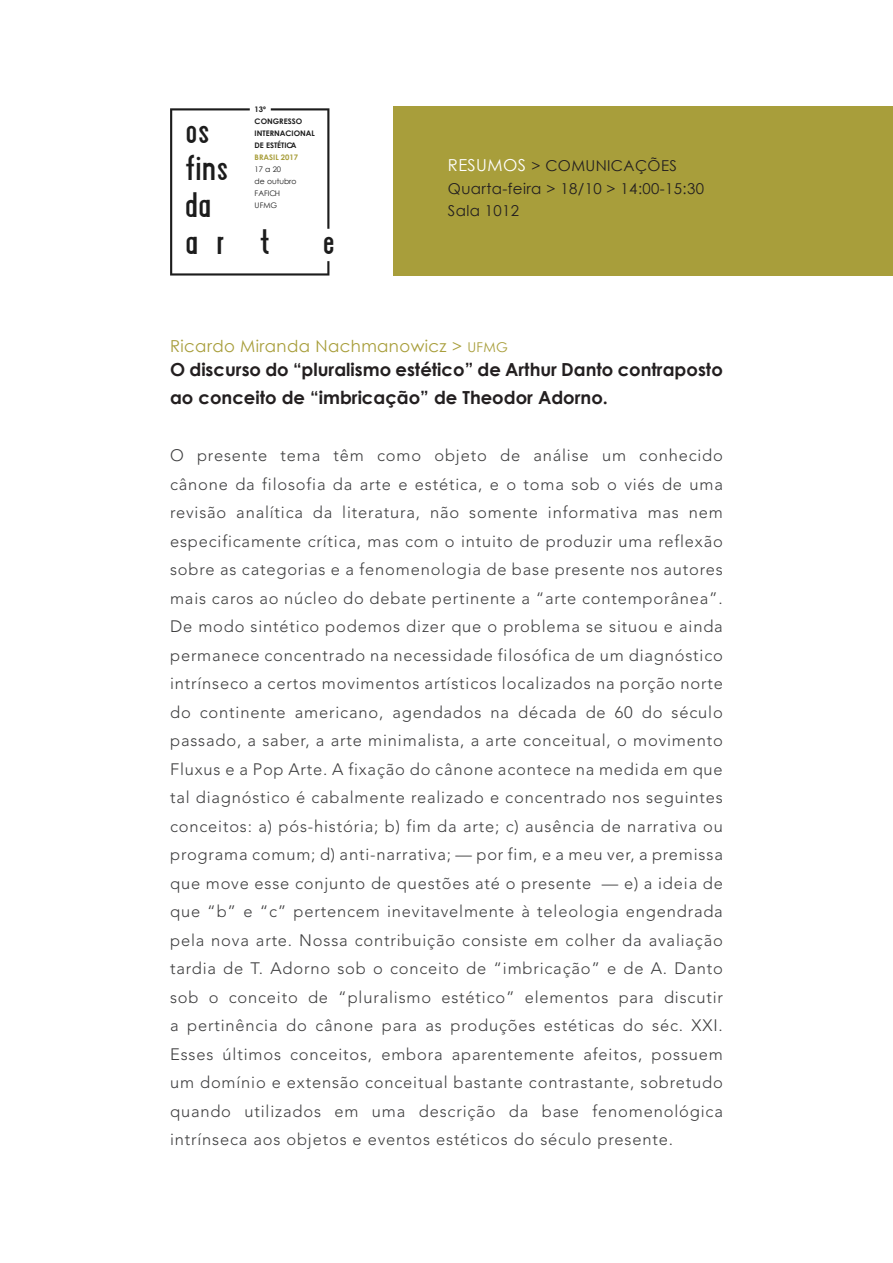
<style>
.page{position:relative;width:893px;height:1263px;background:#fff}
.page>*{position:absolute;margin:0;border:0;box-sizing:border-box;transform-origin:0 0}
.t1{font:32.4px/36.9px "Airplane";color:#1c1c1c}
.t2{font:700 18px/28.5px "Century Gothic";color:#231f20}
.t3{font:300 16.5px/28.5px "Avenir LT Std";letter-spacing:.05em;color:#3e3e3f;text-align:justify}
.t4{font:16.5px "Century Gothic";letter-spacing:.025em;color:#a89e3b}
.t5{font:15px/22.5px "Century Gothic";letter-spacing:.025em;color:#231f20}
.t6{font:700 7.65px/12px "Century Gothic";color:#1c1c1c}
.t7{font:7.65px/12px "Century Gothic";color:#1c1c1c}
.t8{font:700 7.65px "Century Gothic";color:#a89e3b}
.s1{font-size:16.5px;color:#fff}
.s2{font-size:13.5px}
</style>
<div class="page">
<svg style="left:170px;top:108px;width:159px;height:168px"></svg>
<div style="left:393px;top:106px;width:500px;height:170px;background:#a89e3b"></div>
<p class="t6" style="left:255px;top:103px;width:62px">13º<br>CONGRESSO<br>INTERNACIONAL<br>DE ESTÉTICA</p>
<p class="t8" style="left:255px;top:152px;width:45px">BRASIL 2017</p>
<p class="t7" style="left:255px;top:163px;width:44px">17 a 20<br>de outubro<br>FAFICH<br>UFMG</p>
<p class="t5" style="left:448px;top:154px;width:258px"><span class="s1">RESUMOS</span> &gt; COMUNICAÇÕES<br>Quarta-feira &gt; 18/10 &gt; 14:00-15:30<br>Sala 1012</p>
<h1 class="t1" style="left:185px;top:116px;width:86px">os<br>fins<br>da<br>a r t</h1>
<h1 class="t1" style="left:323px;top:227px;width:13px">e</h1>
<p class="t4" style="left:170px;top:334px;width:339px">Ricardo Miranda Nachmanowicz &gt; <span class="s2">UFMG</span></p>
<p class="t2" style="left:170px;top:354px;width:554px">O discurso do “pluralismo estético” de Arthur Danto contraposto ao conceito de “imbricação” de Theodor Adorno.</p>
<p class="t3" style="left:170px;top:441px;width:554px">O presente tema têm como objeto de análise um conhecido cânone da filosofia da arte e estética, e o toma sob o viés de uma revisão analítica da literatura, não somente informativa mas nem especificamente crítica, mas com o intuito de produzir uma reflexão sobre as categorias e a fenomenologia de base presente nos autores mais caros ao núcleo do debate pertinente a “arte contemporânea”.<br>De modo sintético podemos dizer que o problema se situou e ainda permanece concentrado na necessidade filosófica de um diagnóstico intrínseco a certos movimentos artísticos localizados na porção norte do continente americano, agendados na década de 60 do século passado, a saber, a arte minimalista, a arte conceitual, o movimento Fluxus e a Pop Arte. A fixação do cânone acontece na medida em que tal diagnóstico é cabalmente realizado e concentrado nos seguintes conceitos: a) pós-história; b) fim da arte; c) ausência de narrativa ou programa comum; d) anti-narrativa; — por fim, e a meu ver, a premissa que move esse conjunto de questões até o presente — e) a ideia de que “b” e “c” pertencem inevitavelmente à teleologia engendrada pela nova arte. Nossa contribuição consiste em colher da avaliação tardia de T. Adorno sob o conceito de “imbricação” e de A. Danto sob o conceito de “pluralismo estético” elementos para discutir a pertinência do cânone para as produções estéticas do séc. XXI.<br>Esses últimos conceitos, embora aparentemente afeitos, possuem um domínio e extensão conceitual bastante contrastante, sobretudo quando utilizados em uma descrição da base fenomenológica intrínseca aos objetos e eventos estéticos do século presente.</p>
</div>
